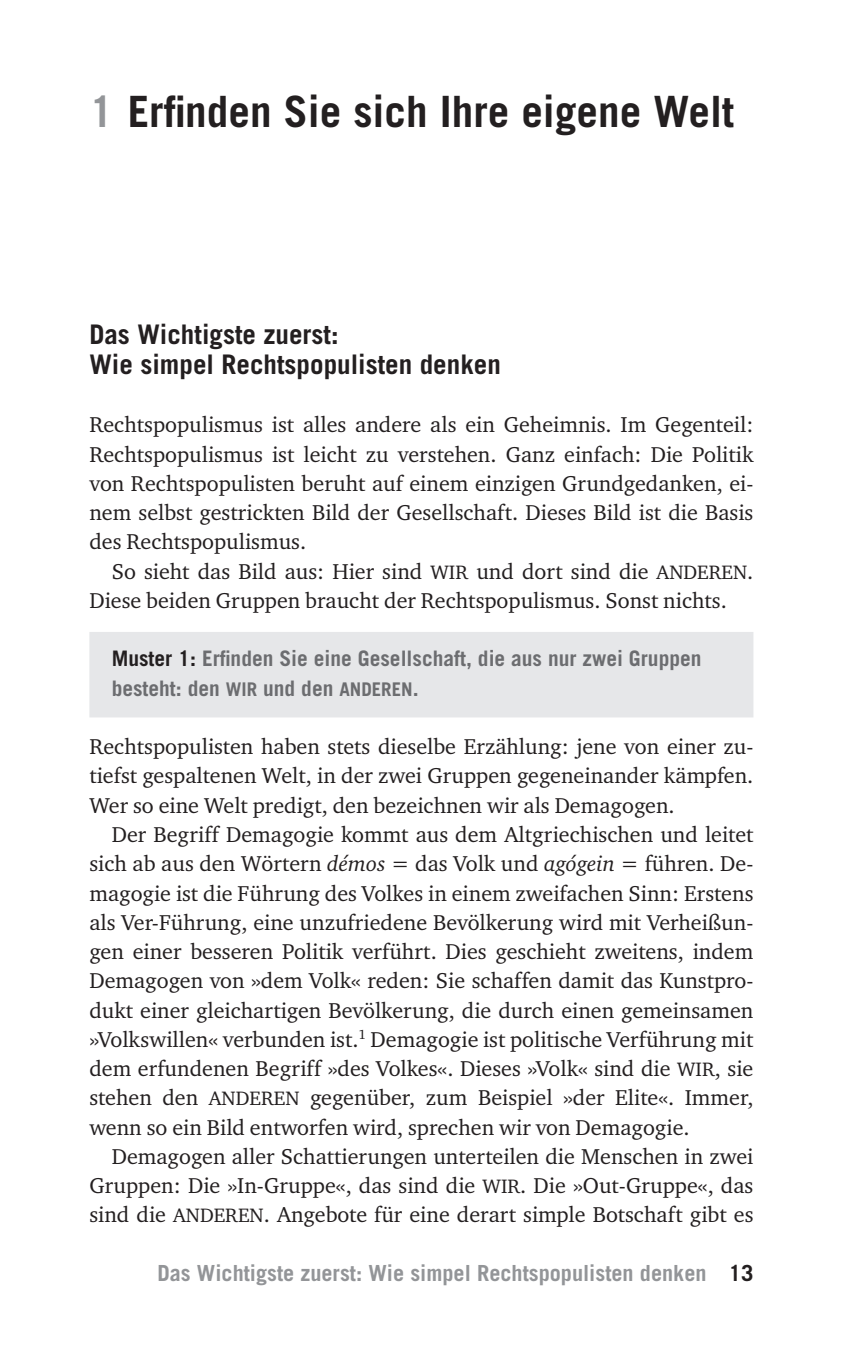
<style>
.page{position:relative;width:862px;height:1372px;background:#fff}
.page>*{position:absolute;margin:0;border:0;box-sizing:border-box;transform-origin:0 0}
.t1{font:700 43.2px "Trade Gothic";color:#231f20}
.t2{font:700 27px/29.2px "Trade Gothic";color:#231f20}
.t3{font:700 22.28px "Trade Gothic";color:#939598}
.t4{font:22.05px/29.2px "Charter ITC";color:#231f20;text-align:justify}
.t5{font:700 21.38px/29.2px "Trade Gothic";color:#6c6d70}
.s1{color:#939598}
.s2{font-size:19.8px}
.s3{color:#231f20}
.s4{font-size:18.9px}
.s5{font-style:italic}
</style>
<div class="page">
<div style="left:89px;top:632px;width:664px;height:85px;background:#e6e7e9"></div>
<h1 class="t1" style="left:89px;top:85px;width:646px"><span class="s1">1</span> Erfinden Sie sich Ihre eigene Welt</h1>
<p class="t2" style="left:89px;top:320px;width:413px">Das Wichtigste zuerst:<br>Wie simpel Rechtspopulisten denken</p>
<p class="t4" style="left:89px;top:409px;width:665px">Rechtspopulismus ist alles andere als ein Geheimnis. Im Gegenteil:<br>Rechtspopulismus ist leicht zu verstehen. Ganz einfach: Die Politik von Rechtspopulisten beruht auf einem einzigen Grundgedanken, ei&shy;nem selbst gestrickten Bild der Gesellschaft. Dieses Bild ist die Basis des Rechtspopulismus.</p>
<p class="t4" style="left:89px;top:556px;width:665px;text-indent:22px">So sieht das Bild aus: Hier sind <span class="s2">WIR</span> und dort sind die <span class="s2">ANDEREN</span>.<br>Diese beiden Gruppen braucht der Rechtspopulismus. Sonst nichts.</p>
<p class="t5" style="left:112px;top:644px;width:591px"><span class="s3">Muster 1:</span> Erfinden Sie eine Gesellschaft, die aus nur zwei Gruppen besteht: den <span class="s4">WIR</span> und den <span class="s4">ANDEREN</span>.</p>
<p class="t4" style="left:89px;top:731px;width:665px">Rechtspopulisten haben stets dieselbe Erzählung: jene von einer zu&shy;tiefst gespaltenen Welt, in der zwei Gruppen gegeneinander kämpfen.<br>Wer so eine Welt predigt, den bezeichnen wir als Demagogen.</p>
<p class="t4" style="left:89px;top:819px;width:665px;text-indent:22px">Der Begriff Demagogie kommt aus dem Altgriechischen und leitet sich ab aus den Wörtern <span class="s5">démos</span> = das Volk und <span class="s5">agógein</span> = führen. De&shy;magogie ist die Führung des Volkes in einem zweifachen Sinn: Erstens als Ver-Führung, eine unzufriedene Bevölkerung wird mit Verheißun&shy;gen einer besseren Politik verführt. Dies geschieht zweitens, indem Demagogen von »dem Volk« reden: Sie schaffen damit das Kunstpro&shy;dukt einer gleichartigen Bevölkerung, die durch einen gemeinsamen »Volkswillen« verbunden ist.<sup>1</sup> Demagogie ist politische Verführung mit dem erfundenen Begriff »des Volkes«. Dieses »Volk« sind die <span class="s2">WIR</span>, sie stehen den <span class="s2">ANDEREN</span> gegenüber, zum Beispiel »der Elite«. Immer, wenn so ein Bild entworfen wird, sprechen wir von Demagogie.</p>
<p class="t4" style="left:89px;top:1141px;width:665px;text-indent:22px">Demagogen aller Schattierungen unterteilen die Menschen in zwei Gruppen: Die »In-Gruppe«, das sind die <span class="s2">WIR</span>. Die »Out-Gruppe«, das sind die <span class="s2">ANDEREN</span>. Angebote für eine derart simple Botschaft gibt es</p>
<p class="t3" style="left:157px;top:1259px;width:597px">Das Wichtigste zuerst: Wie simpel Rechtspopulisten denken <span class="s3">13</span></p>
</div>
